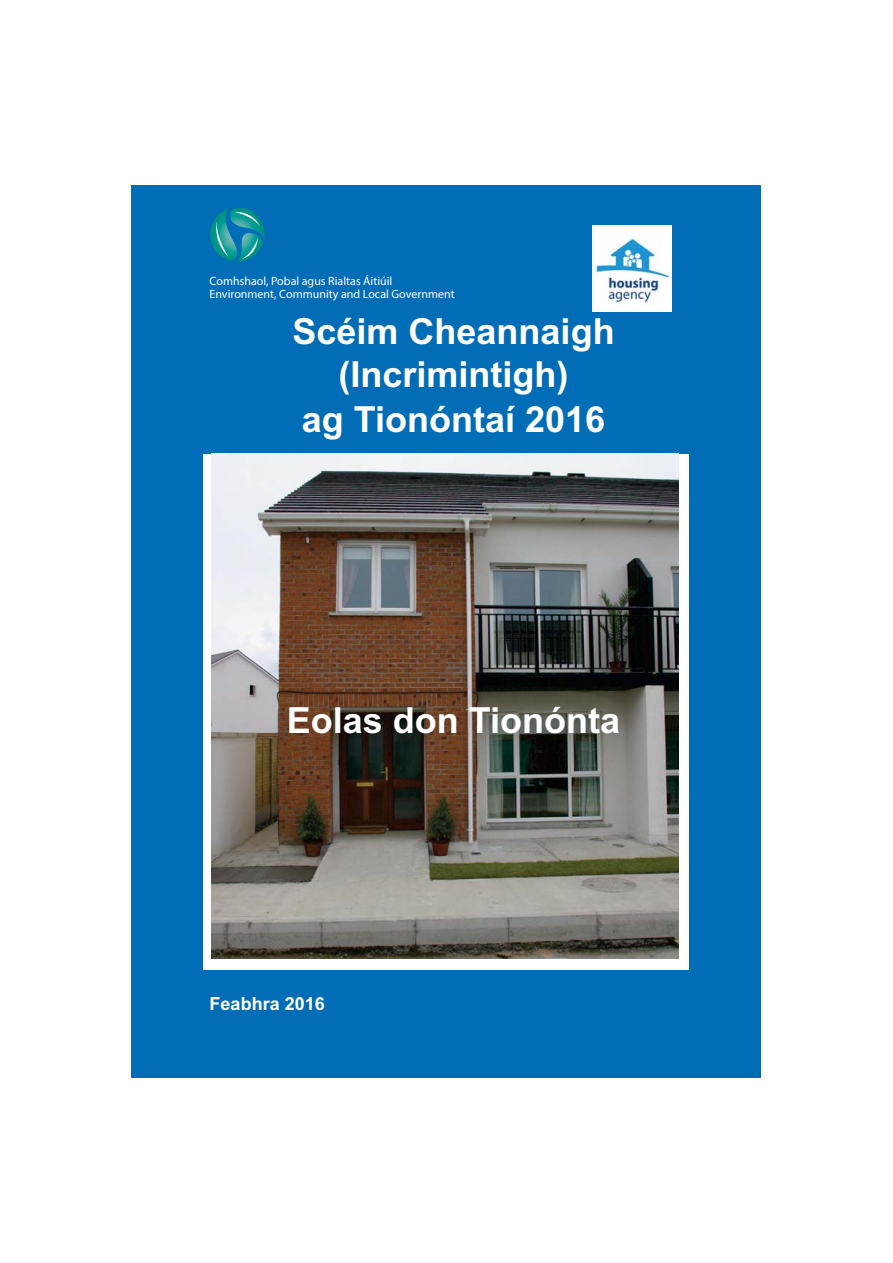
<style>
.page{position:relative;width:893px;height:1263px;background:#fff}
.page>*{position:absolute;margin:0;border:0;box-sizing:border-box;transform-origin:0 0}
.t1{font:700 36px/44px "Arial";color:#fff;text-align:center}
.t2{font:700 18px "Arial";color:#fff}
.t3{font:condensed 12px "Avant Garde";color:#fff}
.t4{font:600 condensed 12px "Avant Garde";color:#fff}
</style>
<div class="page">
<div style="left:132px;top:185px;width:629px;height:893px;background:#006db6"></div>
<img style="left:592px;top:225px;width:80px;height:86px">
<div style="left:204px;top:454px;width:485px;height:516px;background:#fff"></div>
<img style="left:212px;top:454px;width:467px;height:505px">
<svg style="left:210px;top:208px;width:55px;height:54px"></svg>
<p class="t4" style="left:210px;top:277px;width:184px">Comhshaol, Pobal agus Rialtas Áitiúil</p>
<p class="t3" style="left:210px;top:290px;width:247px">Environment, Community and Local Government</p>
<p class="t1" style="left:292px;top:313px;width:324px">Scéim Cheannaigh (Incrimintigh)<br>ag Tionóntaí 2016</p>
<p class="t1" style="left:287px;top:702px;width:335px">Eolas don Tionónta</p>
<p class="t2" style="left:210px;top:997px;width:117px">Feabhra 2016</p>
</div>
